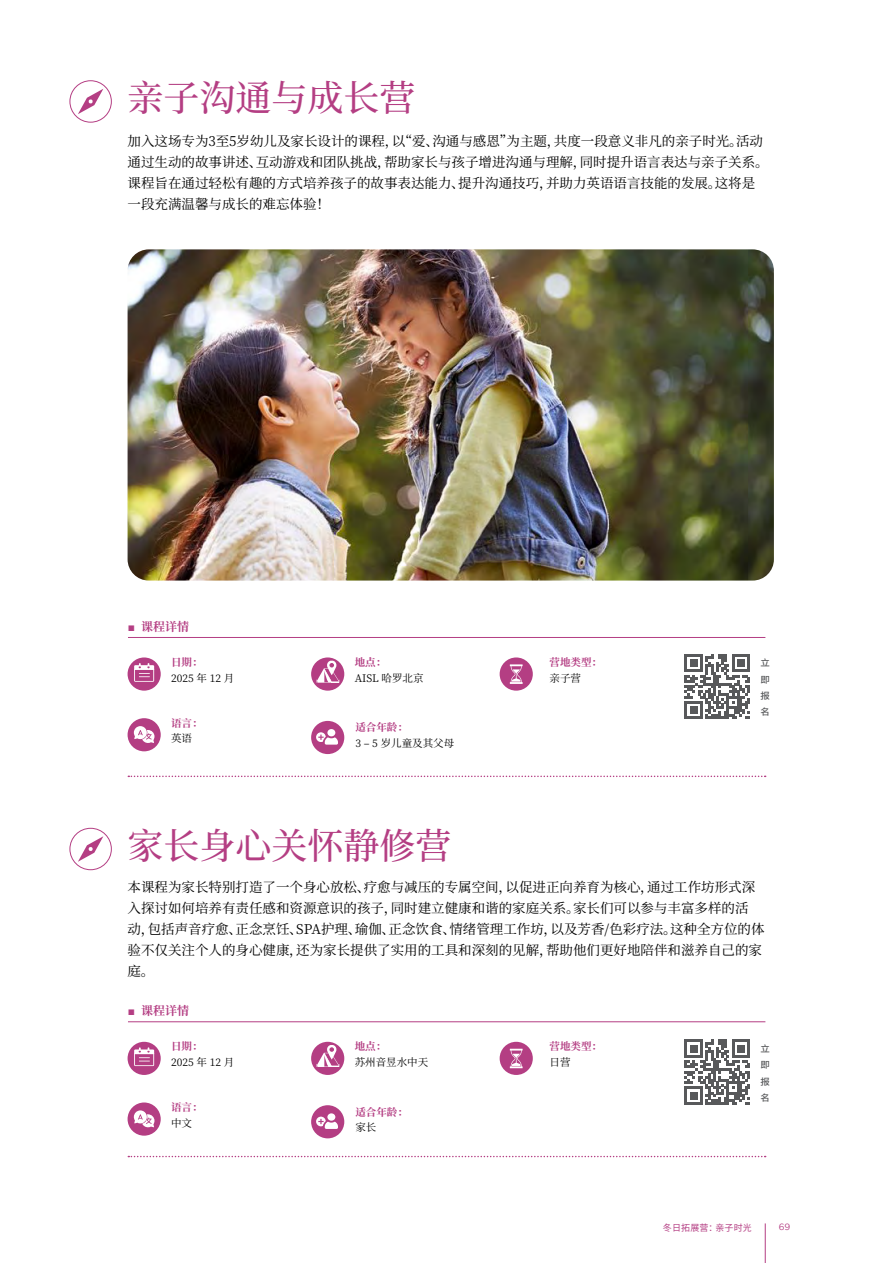
<style>
.page{position:relative;width:893px;height:1263px;background:#fff}
.page>*{position:absolute;margin:0;border:0;box-sizing:border-box;transform-origin:0 0}
.cn_Head_1{font:500 36px "Noto Serif CJ Ksc";color:#b43e83}
.cn_Bodytext-1{font:13.5px/21px "Noto Serif CJ Ksc";color:#000}
.t1{font:700 12px "Noto Serif CJ Ksc";color:#b43e83}
.cn_info_text{font:10.5px "Noto Serif CJ Ksc";color:#000}
.cn_info_sub{font:700 10.5px "Noto Serif CJ Ksc";color:#b43e83}
.en_info_sub{font:700 10.5px "Noto Serif CJ Ksc";color:#b43e83}
.cn_page_title{font:9px "Noto Sans CJ Ksc";letter-spacing:.015em;color:#b43e83}
.ch_enrol{font:500 9px "Noto Sans CJ Ksc";color:#58595b;scale:1.05 1}
.t2{font:9px "Gotham";color:#b43e83}
.s1{font-family:"Arial";font-weight:400}
</style>
<div class="page">
<div style="left:70px;top:81px;width:42px;height:41px;border:1px solid #b43e83;border-radius:50%"></div>
<svg style="left:78px;top:89px;width:25px;height:25px"></svg>
<div style="left:70px;top:828px;width:42px;height:42px;border:1px solid #b43e83;border-radius:50%"></div>
<svg style="left:78px;top:836px;width:25px;height:26px"></svg>
<hr style="left:128px;top:637px;width:637px;height:1px;background:#b43e83">
<hr style="left:128px;top:1021px;width:637px;height:1px;background:#b43e83">
<div style="left:128px;top:657px;width:33px;height:34px;background:#b43e83;border-radius:50%"></div>
<svg style="left:134px;top:663px;width:20px;height:19px"></svg>
<div style="left:128px;top:1042px;width:33px;height:33px;background:#b43e83;border-radius:50%"></div>
<svg style="left:134px;top:1047px;width:20px;height:19px"></svg>
<div style="left:311px;top:657px;width:33px;height:34px;background:#b43e83;border-radius:50%"></div>
<svg style="left:317px;top:660px;width:22px;height:23px"></svg>
<div style="left:311px;top:1042px;width:33px;height:33px;background:#b43e83;border-radius:50%"></div>
<svg style="left:317px;top:1045px;width:22px;height:22px"></svg>
<div style="left:128px;top:718px;width:33px;height:33px;background:#b43e83;border-radius:50%"></div>
<svg style="left:134px;top:726px;width:20px;height:17px"></svg>
<div style="left:128px;top:1102px;width:33px;height:34px;background:#b43e83;border-radius:50%"></div>
<svg style="left:134px;top:1110px;width:20px;height:17px"></svg>
<div style="left:500px;top:657px;width:33px;height:34px;background:#b43e83;border-radius:50%"></div>
<svg style="left:510px;top:664px;width:13px;height:20px"></svg>
<div style="left:500px;top:1042px;width:33px;height:33px;background:#b43e83;border-radius:50%"></div>
<svg style="left:510px;top:1049px;width:13px;height:19px"></svg>
<div style="left:311px;top:721px;width:33px;height:33px;background:#b43e83;border-radius:50%"></div>
<div style="left:327px;top:729px;width:8px;height:7px;background:#fff;border-radius:50%"></div>
<svg style="left:316px;top:732px;width:22px;height:13px"></svg>
<div style="left:311px;top:1105px;width:33px;height:33px;background:#b43e83;border-radius:50%"></div>
<div style="left:327px;top:1113px;width:8px;height:8px;background:#fff;border-radius:50%"></div>
<svg style="left:316px;top:1116px;width:22px;height:13px"></svg>
<svg style="left:128px;top:776px;width:638px;height:1px"></svg>
<svg style="left:128px;top:1156px;width:638px;height:1px"></svg>
<img style="left:128px;top:249px;width:646px;height:331px">
<svg style="left:685px;top:654px;width:65px;height:65px"></svg>
<svg style="left:685px;top:1039px;width:65px;height:66px"></svg>
<hr style="left:765px;top:1223px;width:1px;height:40px;background:#b43e83">
<p class="cn_Head_1" style="left:128px;top:78px;width:289px">亲子沟通与成长营</p>
<p class="cn_Bodytext-1" style="left:128px;top:130px;width:643px">加入这场专为3至5岁幼儿及家长设计的课程，以“爱、沟通与感恩”为主题，共度一段意义非凡的亲子时光。活动通过生动的故事讲述、互动游戏和团队挑战，帮助家长与孩子增进沟通与理解，同时提升语言表达与亲子关系。课程旨在通过轻松有趣的方式培养孩子的故事表达能力、提升沟通技巧，并助力英语语言技能的发展。这将是一段充满温馨与成长的难忘体验！</p>
<p class="t1" style="left:128px;top:620px;width:63px"><span class="s1">■</span> 课程详情</p>
<p class="cn_info_sub" style="left:171px;top:656px;width:33px">日期：</p>
<p class="cn_info_text" style="left:171px;top:672px;width:65px">2025 年 12 月</p>
<p class="cn_info_sub" style="left:171px;top:717px;width:33px">语言：</p>
<p class="cn_info_text" style="left:171px;top:733px;width:23px">英语</p>
<p class="cn_info_sub" style="left:355px;top:656px;width:33px">地点：</p>
<p class="cn_info_text" style="left:355px;top:672px;width:70px">AISL 哈罗北京</p>
<p class="cn_info_sub" style="left:355px;top:721px;width:54px">适合年龄：</p>
<p class="cn_info_text" style="left:355px;top:737px;width:100px">3 – 5 岁儿童及其父母</p>
<p class="cn_Head_1" style="left:128px;top:825px;width:325px">家长身心关怀静修营</p>
<p class="cn_info_sub" style="left:549px;top:656px;width:54px">营地类型：</p>
<p class="cn_info_text" style="left:549px;top:672px;width:33px">亲子营</p>
<p class="ch_enrol" style="left:761px;top:658px;width:10px">立</p>
<p class="ch_enrol" style="left:761px;top:674px;width:10px">即</p>
<p class="ch_enrol" style="left:761px;top:691px;width:10px">报</p>
<p class="ch_enrol" style="left:761px;top:707px;width:10px">名</p>
<p class="cn_Bodytext-1" style="left:128px;top:876px;width:639px">本课程为家长特别打造了一个身心放松、疗愈与减压的专属空间，以促进正向养育为核心，通过工作坊形式深入探讨如何培养有责任感和资源意识的孩子，同时建立健康和谐的家庭关系。家长们可以参与丰富多样的活动，包括声音疗愈、正念烹饪、SPA护理、瑜伽、正念饮食、情绪管理工作坊，以及芳香/色彩疗法。这种全方位的体验不仅关注个人的身心健康，还为家长提供了实用的工具和深刻的见解，帮助他们更好地陪伴和滋养自己的家庭。</p>
<p class="t1" style="left:128px;top:1004px;width:63px"><span class="s1">■</span> 课程详情</p>
<p class="en_info_sub" style="left:171px;top:1040px;width:33px">日期：</p>
<p class="cn_info_text" style="left:171px;top:1056px;width:65px">2025 年 12 月</p>
<p class="cn_info_sub" style="left:171px;top:1101px;width:33px">语言：</p>
<p class="cn_info_text" style="left:171px;top:1117px;width:23px">中文</p>
<p class="cn_info_sub" style="left:355px;top:1040px;width:33px">地点：</p>
<p class="cn_info_text" style="left:355px;top:1056px;width:75px">苏州音昱水中天</p>
<p class="cn_info_sub" style="left:355px;top:1106px;width:54px">适合年龄：</p>
<p class="cn_info_text" style="left:355px;top:1121px;width:22px">家长</p>
<p class="cn_info_sub" style="left:549px;top:1040px;width:54px">营地类型：</p>
<p class="cn_info_text" style="left:549px;top:1056px;width:22px">日营</p>
<p class="ch_enrol" style="left:761px;top:1043px;width:10px">立</p>
<p class="ch_enrol" style="left:761px;top:1060px;width:10px">即</p>
<p class="ch_enrol" style="left:761px;top:1076px;width:10px">报</p>
<p class="ch_enrol" style="left:761px;top:1092px;width:10px">名</p>
<p class="cn_page_title" style="left:663px;top:1222px;width:90px">冬日拓展营：亲子时光</p>
<p class="t2" style="left:779px;top:1222px;width:13px">69</p>
</div>
